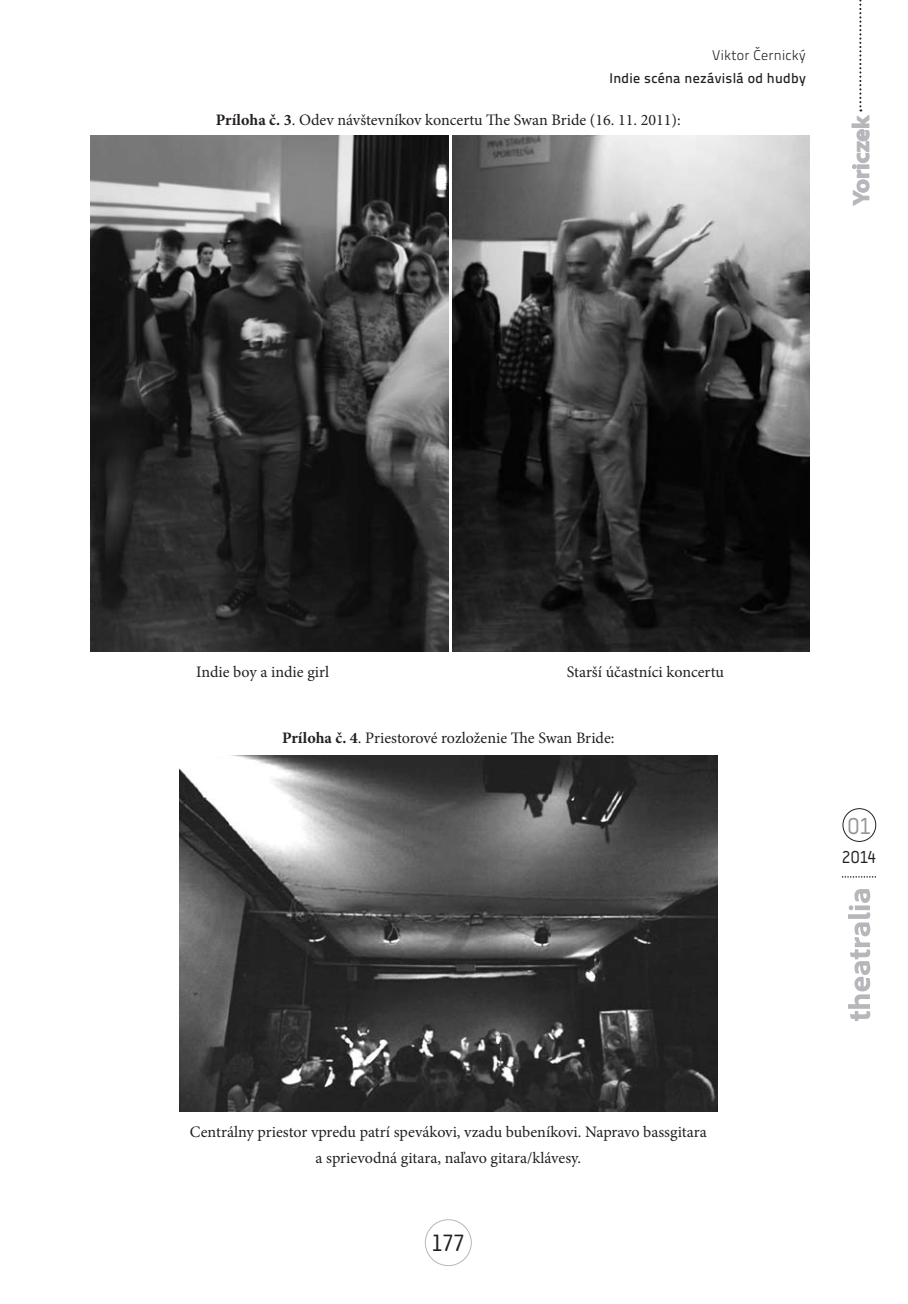
<style>
.page{position:relative;width:908px;height:1304px;background:#fff}
.page>*{position:absolute;margin:0;border:0;box-sizing:border-box;transform-origin:0 0}
.t1{font:24px "AF Klampenborg";color:#231f20}
.t2{font:24px "Typestar";color:#939598}
.t3{font:18px "Typestar";color:#231f20}
.t4{font:16px/26px "Minion Pro";color:#231f20;text-align:center}
.t5{font:500 14px "Titillium Text 22 L";letter-spacing:.02em;color:#231f20}
.t6{font:300 14px "Titillium Text 22 L";letter-spacing:.02em;color:#231f20}
.s1{font-weight:700}
</style>
<div class="page">
<div style="left:842px;top:808px;width:33px;height:34px;border:1px solid #231f20;border-radius:50%"></div>
<svg style="left:841px;top:876px;width:34px;height:2px"></svg>
<div style="left:425px;top:1219px;width:46px;height:47px;border:1px solid #b6b7bb;border-radius:50%"></div>
<svg style="left:848px;top:889px;width:21px;height:132px"></svg>
<svg style="left:851px;top:0;width:18px;height:206px"></svg>
<img style="left:91px;top:136px;width:357px;height:515px">
<img style="left:452px;top:136px;width:357px;height:515px">
<img style="left:179px;top:755px;width:537px;height:356px">
<p class="t6" style="left:712px;top:44px;width:95px">Viktor Černický</p>
<p class="t5" style="left:609px;top:68px;width:198px">Indie scéna nezávislá od hudby</p>
<p class="t4" style="left:216px;top:107px;width:466px"><span class="s1">Príloha č. 3</span>. Odev návštevníkov koncertu The Swan Bride (16. 11. 2011):</p>
<p class="t4" style="left:196px;top:659px;width:134px">Indie boy a indie girl</p>
<p class="t4" style="left:566px;top:659px;width:158px">Starší účastníci koncertu</p>
<p class="t4" style="left:282px;top:725px;width:334px"><span class="s1">Príloha č. 4</span>. Priestorové rozloženie The Swan Bride:</p>
<p class="t4" style="left:190px;top:1119px;width:518px">Centrálny priestor vpredu patrí spevákovi, vzadu bubeníkovi. Napravo bassgitara a sprievodná gitara, naľavo gitara/klávesy.</p>
<h1 class="t1" style="left:432px;top:1230px;width:34px">177</h1>
<h1 class="t2" style="left:846px;top:812px;width:26px">01</h1>
<p class="t3" style="left:841px;top:846px;width:37px">2014</p>
</div>
